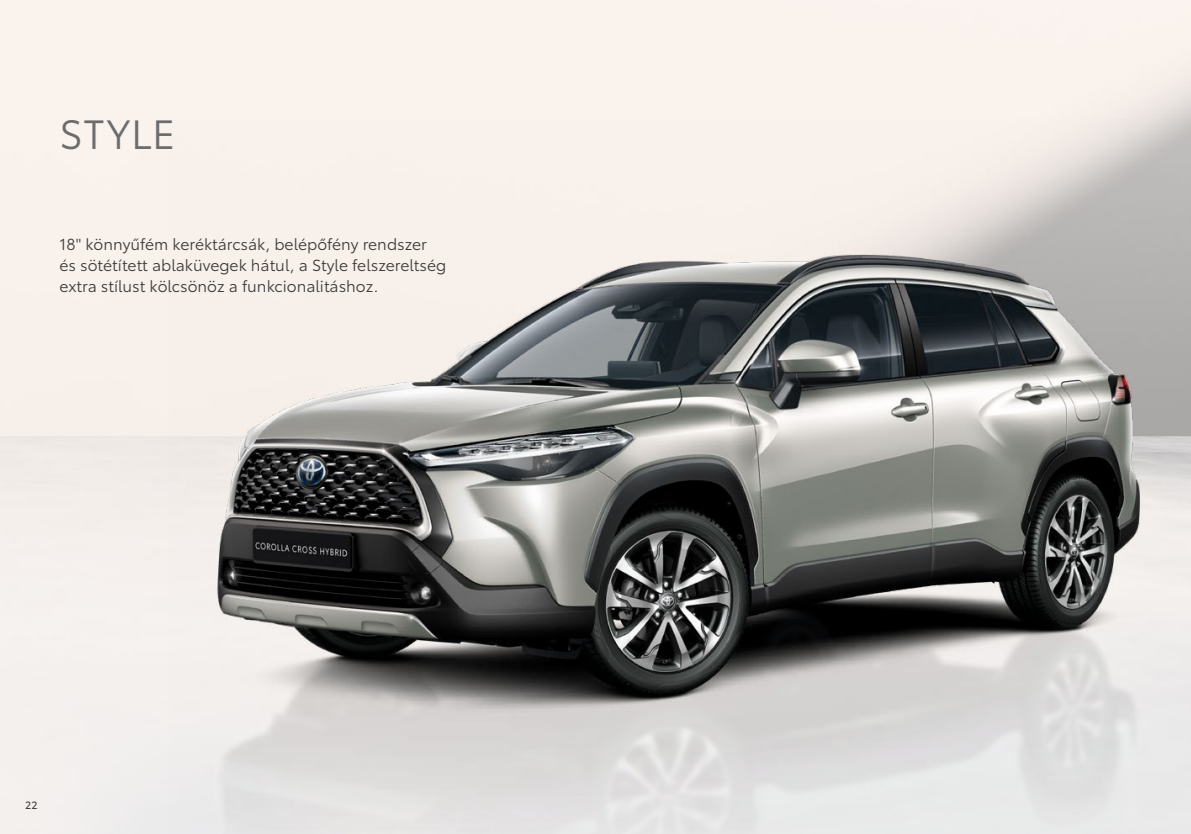
<style>
.page{position:relative;width:1191px;height:834px;background:#fff}
.page>*{position:absolute;margin:0;border:0;box-sizing:border-box;transform-origin:0 0}
.t1{font:40.25px "Toyota Type";letter-spacing:.015em;color:#6c6c6c}
.t2{font:15.75px/21px "Toyota Type";color:#3b3b3a}
.t3{font:10.5px "Toyota Type";color:#3b3b3a}
</style>
<div class="page">
<img style="left:169px;top:119px;width:1022px;height:714px">
<h1 class="t1" style="left:60px;top:105px;width:117px">STYLE</h1>
<p class="t2" style="left:60px;top:233px;width:388px">18" könnyűfém keréktárcsák, belépőfény rendszer és sötétített ablaküvegek hátul, a Style felszereltség extra stílust kölcsönöz a funkcionalitáshoz.</p>
<p class="t3" style="left:25px;top:797px;width:14px">22</p>
</div>
